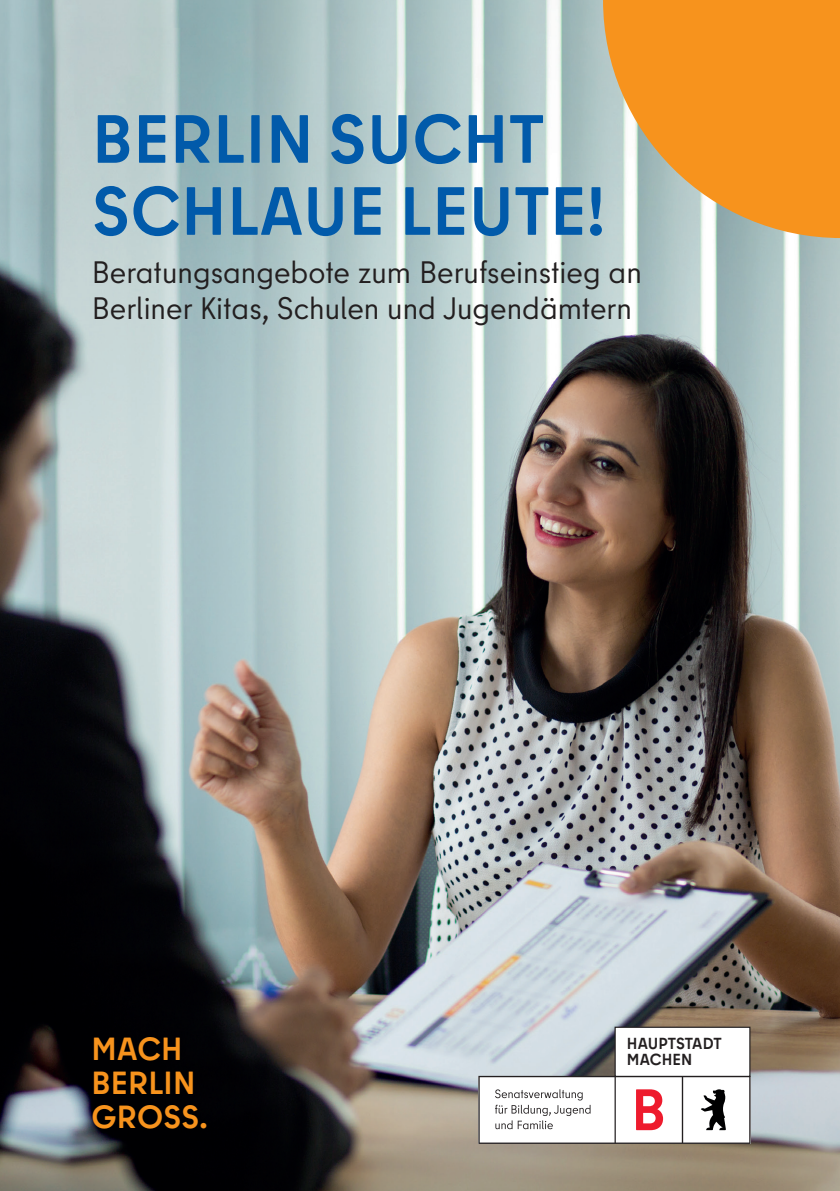
<style>
.page{position:relative;width:840px;height:1191px;background:#fff}
.page>*{position:absolute;margin:0;border:0;box-sizing:border-box;transform-origin:0 0}
.t1{font:700 68px/72px "Berlin Type";letter-spacing:.01em;color:#015aaa}
.t2{font:700 32px/34px "Berlin Type";letter-spacing:.01em;color:#f7931d}
.t3{font:31px/36px "Berlin Type";color:#231f20}
.t4{font:700 16px/16px "Berlin Type";letter-spacing:.005em;color:#231f20}
</style>
<div class="page">
<img style="left:0;top:0;width:839px;height:1191px">
<svg style="left:602px;top:0;width:237px;height:238px;background:#e9a044"></svg>
<svg style="left:478px;top:1075px;width:272px;height:68px"></svg>
<div style="left:614px;top:1027px;width:135px;height:49px;background:#fff"></div>
<div style="left:614px;top:1026px;width:136px;height:51px;border:1px solid #231f20"></div>
<h1 class="t1" style="left:92px;top:103px;width:514px">BERLIN SUCHT<br>SCHLAUE LEUTE!</h1>
<p class="t3" style="left:92px;top:254px;width:551px">Beratungsangebote zum Berufseinstieg an<br>Berliner Kitas, Schulen und Jugendämtern</p>
<p class="t2" style="left:91px;top:1032px;width:118px">MACH<br>BERLIN<br>GROSS.</p>
<p class="t4" style="left:626px;top:1035px;width:96px">HAUPTSTADT<br>MACHEN</p>
</div>
